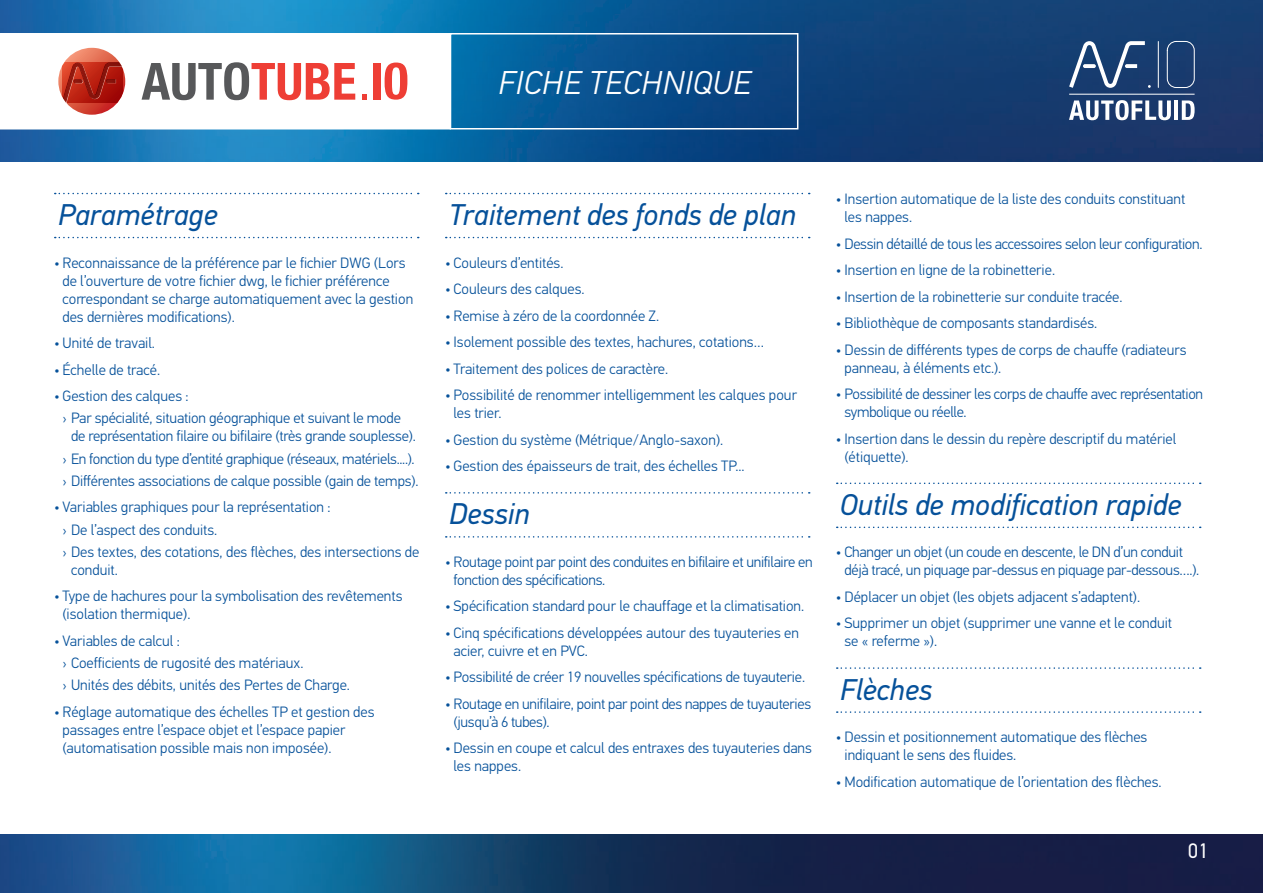
<style>
.page{position:relative;width:1263px;height:893px;background:#fff}
.page>*{position:absolute;margin:0;border:0;box-sizing:border-box;transform-origin:0 0}
.t1{font:italic 300 33px "PF Din Text Pro";letter-spacing:.02em;color:#fff}
.Titre{font:italic 30px "PF Din Text Pro";color:#06519a}
.t2{font:21px "PF Din Text Pro";color:#fff}
.t3{font:300 15px/18px "PF Din Text Pro";color:#06519a}
.t4{font:300 15px/18px "PF Din Text Pro";letter-spacing:-.02em;color:#06519a}
</style>
<div class="page">
<img style="left:0;top:0;width:1263px;height:893px">
<div style="left:0;top:33px;width:451px;height:96px;background:#fff"></div>
<div style="left:450px;top:33px;width:348px;height:96px;border:2px solid #fff"></div>
<div style="left:0;top:162px;width:1263px;height:671px;background:#fff"></div>
<svg style="left:58px;top:48px;width:67px;height:67px"></svg>
<svg style="left:362px;top:94px;width:5px;height:5px"></svg>
<div style="left:373px;top:63px;width:8px;height:36px;background:#ee3e35"></div>
<svg style="left:385px;top:63px;width:22px;height:37px"></svg>
<svg style="left:142px;top:62px;width:213px;height:38px"></svg>
<svg style="left:1166px;top:41px;width:29px;height:47px"></svg>
<hr style="left:1158px;top:42px;width:1px;height:45px;background:#fff">
<hr style="left:1069px;top:94px;width:125px;height:1px;background:#fff">
<svg style="left:1069px;top:41px;width:82px;height:47px;background:#42618a"></svg>
<svg style="left:1069px;top:100px;width:102px;height:20px"></svg>
<hr style="left:1174px;top:100px;width:4px;height:20px;background:#fff">
<svg style="left:1182px;top:100px;width:12px;height:20px"></svg>
<svg style="left:55px;top:193px;width:364px;height:1px"></svg>
<svg style="left:55px;top:237px;width:364px;height:1px"></svg>
<svg style="left:446px;top:193px;width:364px;height:1px"></svg>
<svg style="left:446px;top:237px;width:364px;height:1px"></svg>
<svg style="left:446px;top:492px;width:364px;height:2px"></svg>
<svg style="left:446px;top:536px;width:364px;height:2px"></svg>
<svg style="left:837px;top:483px;width:364px;height:1px"></svg>
<svg style="left:837px;top:527px;width:364px;height:1px"></svg>
<svg style="left:837px;top:667px;width:364px;height:2px"></svg>
<svg style="left:837px;top:711px;width:364px;height:2px"></svg>
<h1 class="t1" style="left:499px;top:63px;width:254px">FICHE TECHNIQUE</h1>
<p class="Titre" style="left:58px;top:197px;width:161px">Paramétrage</p>
<p class="t3" style="left:63px;top:254px;width:352px;text-indent:-9px">• Reconnaissance de la préférence par le fichier DWG (Lors de l’ouverture de votre fichier dwg, le fichier préférence correspondant se charge automatiquement avec la gestion des dernières modifications).</p>
<p class="t3" style="left:54px;top:334px;width:103px">• Unité de travail.</p>
<p class="t3" style="left:54px;top:361px;width:108px">• Échelle de tracé.</p>
<p class="t3" style="left:54px;top:387px;width:136px">• Gestion des calques :</p>
<p class="t3" style="left:71px;top:409px;width:346px;text-indent:-9px">› Par spécialité, situation géographique et suivant le mode de représentation filaire ou bifilaire (très grande souplesse).</p>
<p class="t4" style="left:63px;top:450px;width:354px">› En fonction du type d’entité graphique (réseaux, matériels....).</p>
<p class="t3" style="left:63px;top:472px;width:358px">› Différentes associations de calque possible (gain de temps).</p>
<p class="t3" style="left:54px;top:498px;width:278px">• Variables graphiques pour la représentation :</p>
<p class="t3" style="left:63px;top:521px;width:156px">› De l’aspect des conduits.</p>
<p class="t3" style="left:71px;top:543px;width:350px;text-indent:-9px">› Des textes, des cotations, des flèches, des intersections de conduit.</p>
<p class="t3" style="left:63px;top:587px;width:341px;text-indent:-9px">• Type de hachures pour la symbolisation des revêtements (isolation thermique).</p>
<p class="t3" style="left:54px;top:632px;width:127px">• Variables de calcul :</p>
<p class="t3" style="left:63px;top:654px;width:242px">› Coefficients de rugosité des matériaux.</p>
<p class="t3" style="left:63px;top:676px;width:289px">› Unités des débits, unités des Pertes de Charge.</p>
<p class="t3" style="left:63px;top:703px;width:313px;text-indent:-9px">• Réglage automatique des échelles TP et gestion des passages entre l’espace objet et l’espace papier (automatisation possible mais non imposée).</p>
<p class="Titre" style="left:449px;top:197px;width:348px">Traitement des fonds de plan</p>
<p class="t3" style="left:445px;top:254px;width:120px">• Couleurs d’entités.</p>
<p class="t3" style="left:445px;top:280px;width:141px">• Couleurs des calques.</p>
<p class="t3" style="left:445px;top:307px;width:216px">• Remise à zéro de la coordonnée Z.</p>
<p class="t3" style="left:445px;top:333px;width:321px">• Isolement possible des textes, hachures, cotations…</p>
<p class="t3" style="left:445px;top:360px;width:225px">• Traitement des polices de caractère.</p>
<p class="t3" style="left:453px;top:386px;width:345px;text-indent:-9px">• Possibilité de renommer intelligemment les calques pour les trier.</p>
<p class="t3" style="left:445px;top:431px;width:280px">• Gestion du système (Métrique/Anglo-saxon).</p>
<p class="t3" style="left:445px;top:457px;width:301px">• Gestion des épaisseurs de trait, des échelles TP...</p>
<p class="Titre" style="left:449px;top:496px;width:82px">Dessin</p>
<p class="t4" style="left:453px;top:553px;width:361px;text-indent:-9px">• Routage point par point des conduites en bifilaire et unifilaire en fonction des spécifications.</p>
<p class="t3" style="left:445px;top:597px;width:361px">• Spécification standard pour le chauffage et la climatisation.</p>
<p class="t3" style="left:453px;top:624px;width:347px;text-indent:-9px">• Cinq spécifications développées autour des tuyauteries en acier, cuivre et en PVC.</p>
<p class="t3" style="left:445px;top:668px;width:362px">• Possibilité de créer 19 nouvelles spécifications de tuyauterie.</p>
<p class="t4" style="left:453px;top:695px;width:359px;text-indent:-9px">• Routage en unifilaire, point par point des nappes de tuyauteries (jusqu’à 6 tubes).</p>
<p class="t3" style="left:453px;top:739px;width:360px;text-indent:-9px">• Dessin en coupe et calcul des entraxes des tuyauteries dans les nappes.</p>
<p class="t3" style="left:844px;top:190px;width:342px;text-indent:-9px">• Insertion automatique de la liste des conduits constituant les nappes.</p>
<p class="t4" style="left:836px;top:235px;width:368px">• Dessin détaillé de tous les accessoires selon leur configuration.</p>
<p class="t3" style="left:836px;top:261px;width:221px">• Insertion en ligne de la robinetterie.</p>
<p class="t3" style="left:836px;top:288px;width:288px">• Insertion de la robinetterie sur conduite tracée.</p>
<p class="t3" style="left:836px;top:314px;width:263px">• Bibliothèque de composants standardisés.</p>
<p class="t3" style="left:844px;top:341px;width:344px;text-indent:-9px">• Dessin de différents types de corps de chauffe (radiateurs panneau, à éléments etc.).</p>
<p class="t4" style="left:844px;top:385px;width:360px;text-indent:-9px">• Possibilité de dessiner les corps de chauffe avec représentation symbolique ou réelle.</p>
<p class="t3" style="left:844px;top:430px;width:333px;text-indent:-9px">• Insertion dans le dessin du repère descriptif du matériel (étiquette).</p>
<p class="Titre" style="left:840px;top:487px;width:343px">Outils de modification rapide</p>
<p class="t4" style="left:844px;top:543px;width:356px;text-indent:-9px">• Changer un objet (un coude en descente, le DN d’un conduit déjà tracé, un piquage par-dessus en piquage par-dessous….).</p>
<p class="t3" style="left:836px;top:588px;width:306px">• Déplacer un objet (les objets adjacent s’adaptent).</p>
<p class="t3" style="left:844px;top:614px;width:329px;text-indent:-9px">• Supprimer un objet (supprimer une vanne et le conduit se « referme »).</p>
<p class="Titre" style="left:840px;top:671px;width:94px">Flèches</p>
<p class="t3" style="left:844px;top:728px;width:304px;text-indent:-9px">• Dessin et positionnement automatique des flèches indiquant le sens des fluides.</p>
<p class="t3" style="left:836px;top:773px;width:327px">• Modification automatique de l’orientation des flèches.</p>
<p class="t2" style="left:1188px;top:838px;width:22px">01</p>
</div>
